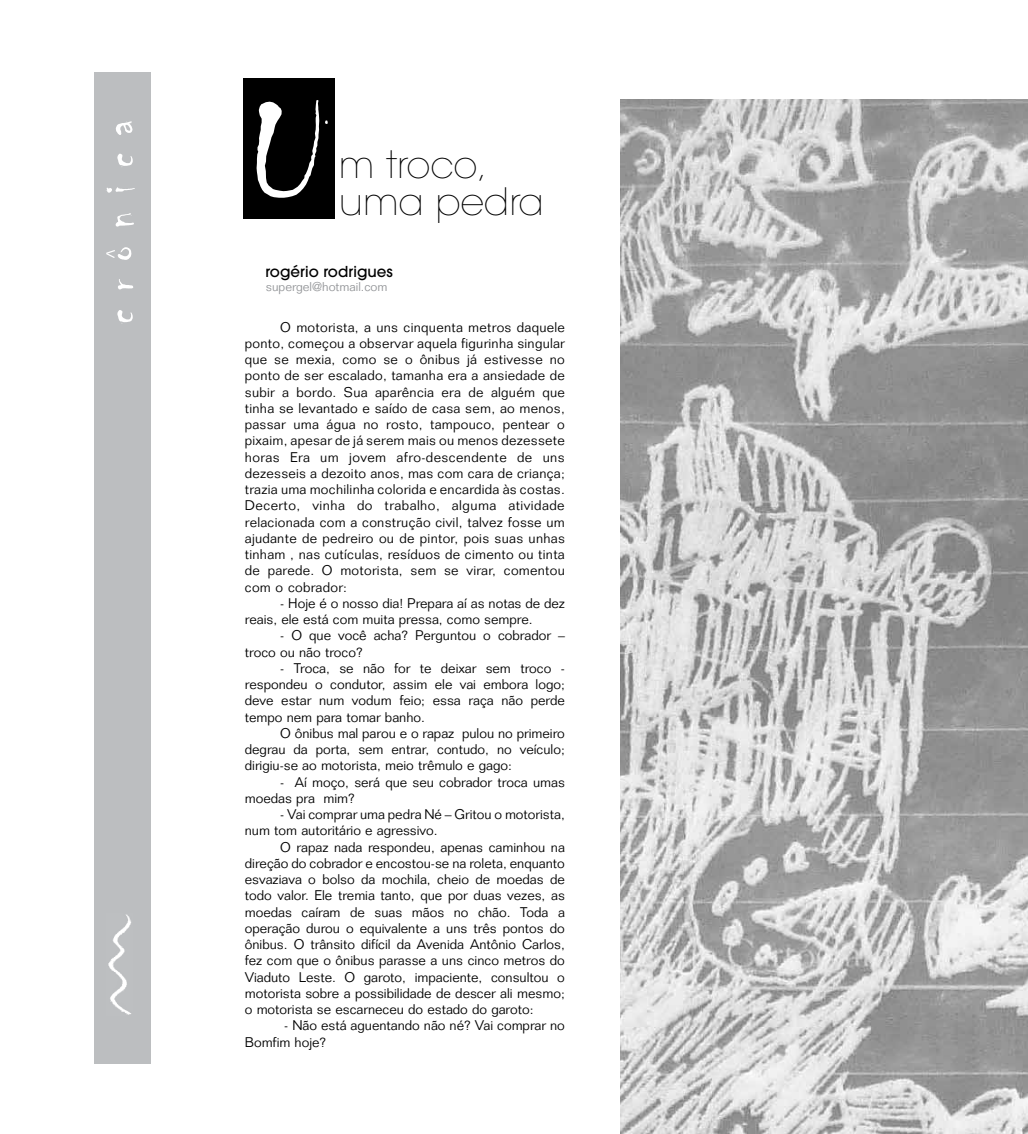
<style>
.page{position:relative;width:1028px;height:1134px;background:#fff}
.page>*{position:absolute;margin:0;border:0;box-sizing:border-box;transform-origin:0 0}
.t1{font:188.75px "Chiller LET Plain 10";color:#fff}
.t2{font:50px "Chiller LET Plain 10";letter-spacing:.35em;color:#fff}
.t3{font:200 37.5px "Avant Garde";color:#000}
.t4{font:500 15px "Avant Garde";color:#000}
.t5{font:300 13.75px/16.2px "Folio";color:#000}
.t6{font:300 12.5px "Folio";color:#939598}
</style>
<div class="page">
<div style="left:94px;top:72px;width:57px;height:992px;background:#bcbec0"></div>
<img style="left:108px;top:914px;width:23px;height:101px">
<div style="left:243px;top:78px;width:92px;height:141px;background:#000"></div>
<img style="left:620px;top:99px;width:408px;height:1035px">
<svg style="left:106px;top:250px;width:9px;height:8px"></svg>
<h2 class="t2" style="left:91px;top:324px;width:206px;rotate:-90deg">cronica</h2>
<h1 class="t1" style="left:247px;top:51px;width:84px">U</h1>
<h3 class="t3" style="left:339px;top:142px;width:150px">m troco,</h3>
<h3 class="t3" style="left:339px;top:179px;width:206px">uma pedra</h3>
<p class="t4" style="left:265px;top:263px;width:129px">rogério rodrigues</p>
<p class="t6" style="left:266px;top:279px;width:123px">supergel@hotmail.com</p>
<p class="t5" style="left:245px;top:319px;width:321px;text-align:justify;text-indent:35px">O motorista, a uns cinquenta metros daquele ponto, começou a observar aquela figurinha singular que se mexia, como se o ônibus já estivesse no ponto de ser escalado, tamanha era a ansiedade de subir a bordo. Sua aparência era de alguém que tinha se levantado e saído de casa sem, ao menos, passar uma água no rosto, tampouco, pentear o pixaim, apesar de já serem mais ou menos dezessete horas Era um jovem afro-descendente de uns dezesseis a dezoito anos, mas com cara de criança; trazia uma mochilinha colorida e encardida às costas.<br>Decerto, vinha do trabalho, alguma atividade relacionada com a construção civil, talvez fosse um ajudante de pedreiro ou de pintor, pois suas unhas tinham , nas cutículas, resíduos de cimento ou tinta de parede. O motorista, sem se virar, comentou com o cobrador:</p>
<p class="t5" style="left:245px;top:595px;width:321px;text-indent:35px">- Hoje é o nosso dia! Prepara aí as notas de dez reais, ele está com muita pressa, como sempre.</p>
<p class="t5" style="left:245px;top:627px;width:321px;text-indent:35px">- O que você acha? Perguntou o cobrador – troco ou não troco?</p>
<p class="t5" style="left:245px;top:660px;width:321px;text-align:justify;text-indent:35px">- Troca, se não for te deixar sem troco - respondeu o condutor, assim ele vai embora logo; deve estar num vodum feio; essa raça não perde tempo nem para tomar banho.</p>
<p class="t5" style="left:245px;top:725px;width:321px;text-align:justify;text-indent:35px">O ônibus mal parou e o rapaz pulou no primeiro degrau da porta, sem entrar, contudo, no veículo; dirigiu-se ao motorista, meio trêmulo e gago:</p>
<p class="t5" style="left:245px;top:774px;width:321px;text-indent:35px">- Aí moço, será que seu cobrador troca umas moedas pra mim?</p>
<p class="t5" style="left:245px;top:806px;width:321px;text-indent:35px">- Vai comprar uma pedra Né – Gritou o motorista, num tom autoritário e agressivo.</p>
<p class="t5" style="left:245px;top:839px;width:321px;text-align:justify;text-indent:35px">O rapaz nada respondeu, apenas caminhou na direção do cobrador e encostou-se na roleta, enquanto esvaziava o bolso da mochila, cheio de moedas de todo valor. Ele tremia tanto, que por duas vezes, as moedas caíram de suas mãos no chão. Toda a operação durou o equivalente a uns três pontos do ônibus. O trânsito difícil da Avenida Antônio Carlos, fez com que o ônibus parasse a uns cinco metros do Viaduto Leste. O garoto, impaciente, consultou o motorista sobre a possibilidade de descer ali mesmo; o motorista se escarneceu do estado do garoto:</p>
<p class="t5" style="left:245px;top:1017px;width:321px;text-indent:39px">- Não está aguentando não né? Vai comprar no<br>Bomfim hoje?</p>
</div>
